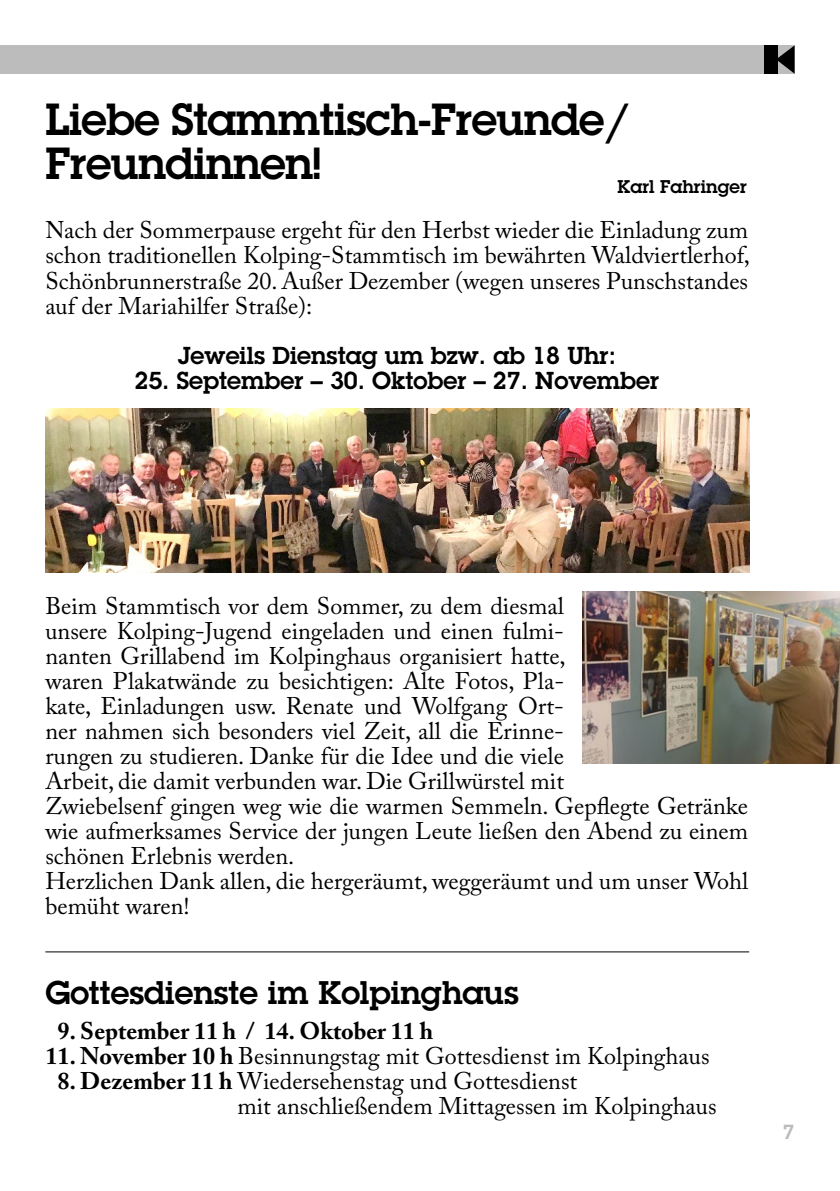
<style>
.page{position:relative;width:840px;height:1191px;background:#fff}
.page>*{position:absolute;margin:0;border:0;box-sizing:border-box;transform-origin:0 0}
.t1{font:600 44px/44px "Lubalin Graph Std";letter-spacing:-.015em;color:#000}
.t2{font:600 32px "Lubalin Graph Std";color:#000}
.t3{font:24px/25px "Adobe Caslon Pro";color:#000}
.t4{font:600 24px "Lubalin Graph Std";color:#000}
.t5{font:700 24px "Adobe Caslon Pro";color:#000}
.t6{font:600 20px "Lubalin Graph Std";color:#bcbcbc}
.t7{font:600 18px "Lubalin Graph Std";color:#000}
.s1{font-weight:700}
</style>
<div class="page">
<div style="left:0;top:45px;width:794px;height:29px;background:#bcbcbc"></div>
<div style="left:763px;top:45px;width:13px;height:29px;background:#000"></div>
<svg style="left:776px;top:45px;width:18px;height:29px"></svg>
<img style="left:45px;top:408px;width:703px;height:165px">
<img style="left:582px;top:591px;width:257px;height:173px">
<hr style="left:45px;top:951px;width:703px;height:1px;background:#000">
<h1 class="t1" style="left:45px;top:97px;width:585px">Liebe Stammtisch-Freunde/<br>Freundinnen!</h1>
<p class="t7" style="left:617px;top:175px;width:131px">Karl Fahringer</p>
<p class="t3" style="left:45px;top:218px;width:705px;text-align:justify">Nach der Sommerpause ergeht für den Herbst wieder die Einladung zum schon traditionellen Kolping-Stammtisch im bewährten Waldviertlerhof, Schönbrunnerstraße 20. Außer Dezember (wegen unseres Punschstandes auf der Mariahilfer Straße):</p>
<p class="t4" style="left:177px;top:339px;width:439px">Jeweils Dienstag um bzw. ab 18 Uhr:</p>
<p class="t4" style="left:134px;top:364px;width:526px">25. September – 30. Oktober – 27. November</p>
<p class="t3" style="left:45px;top:593px;width:704px">Beim Stammtisch vor dem Sommer, zu dem diesmal<br>unsere Kolping-Jugend eingeladen und einen fulmi-<br>nanten Grillabend im Kolpinghaus organisiert hatte,<br>waren Plakatwände zu besichtigen: Alte Fotos, Pla-<br>kate, Einladungen usw. Renate und Wolfgang Ort-<br>ner nahmen sich besonders viel Zeit, all die Erinne-<br>rungen zu studieren. Danke für die Idee und die viele<br>Arbeit, die damit verbunden war. Die Grillwürstel mit<br>Zwiebelsenf gingen weg wie die warmen Semmeln. Gepflegte Getränke wie aufmerksames Service der jungen Leute ließen den Abend zu einem schönen Erlebnis werden.<br>Herzlichen Dank allen, die hergeräumt, weggeräumt und um unser Wohl bemüht waren!</p>
<h2 class="t2" style="left:45px;top:971px;width:474px">Gottesdienste im Kolpinghaus</h2>
<p class="t5" style="left:57px;top:1016px;width:377px">9. September 11 h / 14. Oktober 11 h</p>
<p class="t3" style="left:45px;top:1043px;width:665px"><span class="s1">11. November 10 h</span> Besinnungstag mit Gottesdienst im Kolpinghaus</p>
<p class="t3" style="left:237px;top:1068px;width:480px;text-indent:-180px"><span class="s1">8. Dezember 11 h</span> Wiedersehenstag und Gottesdienst<br>mit anschließendem Mittagessen im Kolpinghaus</p>
<p class="t6" style="left:782px;top:1118px;width:13px">7</p>
</div>
